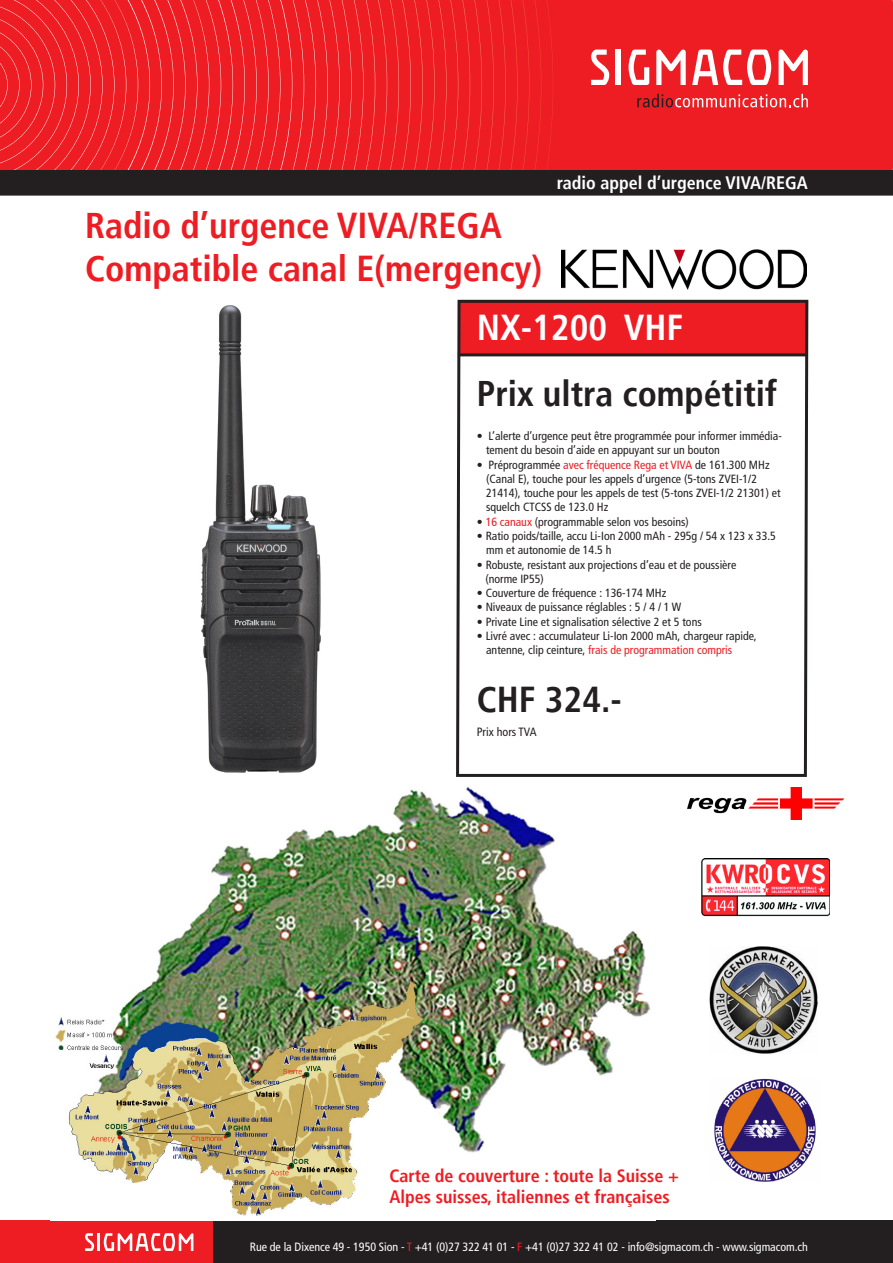
<style>
.page{position:relative;width:893px;height:1263px;background:#fff}
.page>*{position:absolute;margin:0;border:0;box-sizing:border-box;transform-origin:0 0}
.t1{font:700 condensed 36px "Frutiger LT";color:#ee1d23}
.t2{font:700 condensed 36px "Frutiger LT";color:#fff}
.t3{font:700 condensed 36px "Frutiger LT";color:#231f20}
.t4{font:700 condensed 35.7px "Frutiger LT";color:#231f20}
.t5{font:700 condensed 18px "Frutiger LT";color:#ee1d23}
.t6{font:700 condensed 18px "Frutiger LT";color:#fff}
.t7{font:condensed 12px "Frutiger LT";letter-spacing:-.005em;color:#fff}
.t8{font:condensed 12px "Frutiger LT";color:#231f20}
.t9{font:condensed 11.85px/14.2px "Frutiger LT";color:#231f20}
.s1{color:#ee1d23}
</style>
<div class="page">
<div style="left:0;top:0;width:893px;height:170px;background:#ee1d23"></div>
<svg style="left:535px;top:1px;width:6px;height:168px"></svg>
<svg style="left:547px;top:2px;width:6px;height:166px"></svg>
<svg style="left:0;top:0;width:529px;height:170px"></svg>
<div style="left:0;top:1220px;width:214px;height:43px;background:#ee1d23"></div>
<div style="left:214px;top:1220px;width:679px;height:43px;background:#231f20"></div>
<hr style="left:97px;top:1233px;width:3px;height:18px;background:#fff">
<svg style="left:85px;top:1233px;width:9px;height:18px"></svg>
<svg style="left:104px;top:1233px;width:89px;height:18px"></svg>
<div style="left:1px;top:171px;width:891px;height:24px;background:#231f20"></div>
<div style="left:0;top:170px;width:893px;height:26px;border:2px solid #231f20"></div>
<svg style="left:637px;top:94px;width:171px;height:13px"></svg>
<svg style="left:629px;top:50px;width:20px;height:35px"></svg>
<svg style="left:656px;top:49px;width:30px;height:36px"></svg>
<svg style="left:778px;top:49px;width:30px;height:36px"></svg>
<div style="left:615px;top:50px;width:6px;height:35px;background:#fff"></div>
<svg style="left:591px;top:50px;width:18px;height:35px"></svg>
<svg style="left:692px;top:50px;width:79px;height:35px"></svg>
<svg style="left:456px;top:299px;width:353px;height:478px"></svg>
<hr style="left:458px;top:353px;width:350px;height:3px;background:#231f20">
<img style="left:200px;top:305px;width:121px;height:468px">
<img style="left:561px;top:250px;width:245px;height:40px">
<img style="left:709px;top:947px;width:108px;height:107px">
<img style="left:701px;top:859px;width:129px;height:57px">
<img style="left:687px;top:788px;width:156px;height:32px">
<img style="left:714px;top:1079px;width:102px;height:103px">
<img style="left:55px;top:787px;width:596px;height:429px">
<h3 class="t6" style="left:557px;top:172px;width:253px">radio appel d’urgence VIVA/REGA</h3>
<p class="t1" style="left:85px;top:204px;width:418px">Radio d’urgence VIVA/REGA</p>
<p class="t1" style="left:85px;top:247px;width:459px">Compatible canal E(mergency)</p>
<p class="t2" style="left:477px;top:306px;width:208px">NX-1200 VHF</p>
<p class="t4" style="left:477px;top:373px;width:302px">Prix ultra compétitif</p>
<p class="t9" style="left:486px;top:429px;width:297px;text-indent:-9px">• L’alerte d’urgence peut être programmée pour informer immédia&shy;tement du besoin d’aide en appuyant sur un bouton</p>
<p class="t9" style="left:486px;top:458px;width:296px;text-indent:-9px">• Préprogrammée <span class="s1">avec fréquence Rega et VIVA</span> de 161.300 MHz (Canal E), touche pour les appels d’urgence (5-tons ZVEI-1/2<br>21414), touche pour les appels de test (5-tons ZVEI-1/2 21301) et squelch CTCSS de 123.0 Hz</p>
<p class="t9" style="left:477px;top:515px;width:213px">• <span class="s1">16 canaux</span> (programmable selon vos besoins)</p>
<p class="t9" style="left:486px;top:529px;width:291px;text-indent:-9px">• Ratio poids/taille, accu Li-Ion 2000 mAh - 295g / 54 x 123 x 33.5 mm et autonomie de 14.5 h</p>
<p class="t9" style="left:477px;top:557px;width:261px">• Robuste, resistant aux projections d’eau et de poussière</p>
<p class="t9" style="left:485px;top:572px;width:60px">(norme IP55)</p>
<p class="t9" style="left:477px;top:586px;width:191px">• Couverture de fréquence : 136-174 MHz</p>
<p class="t9" style="left:477px;top:600px;width:206px">• Niveaux de puissance réglables : 5 / 4 / 1 W</p>
<p class="t9" style="left:477px;top:614px;width:226px">• Private Line et signalisation sélective 2 et 5 tons</p>
<p class="t9" style="left:486px;top:629px;width:272px;text-indent:-9px">• Livré avec : accumulateur Li-Ion 2000 mAh, chargeur rapide, antenne, clip ceinture, <span class="s1">frais de programmation compris</span></p>
<p class="t3" style="left:477px;top:678px;width:146px">CHF 324.-</p>
<p class="t8" style="left:477px;top:725px;width:61px">Prix hors TVA</p>
<p class="t5" style="left:390px;top:1164px;width:291px">Carte de couverture : toute la Suisse +</p>
<p class="t5" style="left:390px;top:1186px;width:282px">Alpes suisses, italiennes et françaises</p>
<p class="t7" style="left:250px;top:1239px;width:560px">Rue de la Dixence 49 - 1950 Sion - <span class="s1">T</span> +41 (0)27 322 41 01 - <span class="s1">F</span> +41 (0)27 322 41 02 - info@sigmacom.ch - www.sigmacom.ch</p>
</div>
